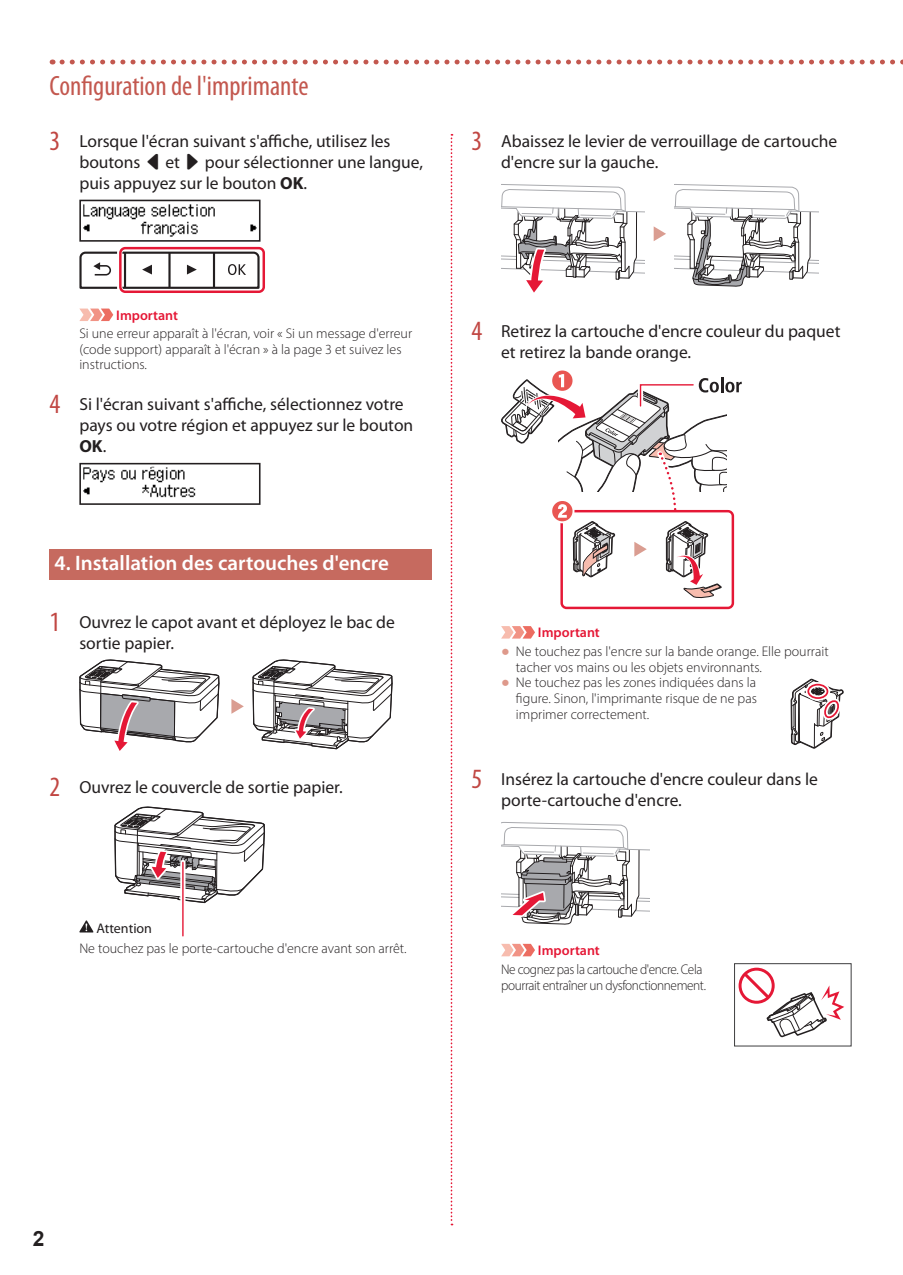
<style>
.page{position:relative;width:903px;height:1275px;background:#fff}
.page>*{position:absolute;margin:0;border:0;box-sizing:border-box;transform-origin:0 0}
.t1{font:condensed 28px "Myriad Pro";color:#c3584f}
.t2{font:600 21px "Myriad Pro";color:#fff}
.t3{font:700 21px "Arial";color:#231f20}
.t4{font:17.5px/21px "Myriad Pro";color:#231f20}
.t5{font:300 14px/15.8px "Myriad Pro";color:#231f20}
.t6{font:300 14px/15.8px "Myriad Pro";letter-spacing:-.03em;color:#231f20;scale:.95 1}
.t7{font:600 14px "Myriad Pro";color:#e51836}
.t8{font:14px "Myriad Pro";color:#231f20}
.s1{font-stretch:condensed;font-size:28px;color:#c14743}
.s2{font-family:"canon round num"}
.s3{font-weight:700}
.s4{font-size:35px;color:#de998b}
</style>
<div class="page">
<svg style="left:451px;top:134px;width:1px;height:1091px"></svg>
<svg style="left:62px;top:60px;width:841px;height:4px"></svg>
<div style="left:50px;top:549px;width:382px;height:31px;background:#c66a5f"></div>
<svg style="left:79px;top:199px;width:182px;height:43px"></svg>
<svg style="left:79px;top:252px;width:181px;height:37px"></svg>
<hr style="left:168px;top:253px;width:3px;height:35px;background:#231f20">
<hr style="left:124px;top:253px;width:2px;height:35px;background:#231f20">
<hr style="left:213px;top:253px;width:2px;height:35px;background:#231f20">
<div style="left:117px;top:245px;width:150px;height:50px;border:2px solid #fff;border-radius:7px"></div>
<div style="left:121px;top:248px;width:143px;height:43px;border:2px solid #fff;border-radius:3px"></div>
<div style="left:119px;top:247px;width:146px;height:46px;border:2px solid #e51836;border-radius:5px"></div>
<svg style="left:79px;top:309px;width:34px;height:12px"></svg>
<svg style="left:79px;top:462px;width:182px;height:43px"></svg>
<svg style="left:79px;top:659px;width:140px;height:92px"></svg>
<svg style="left:252px;top:659px;width:141px;height:90px"></svg>
<svg style="left:231px;top:699px;width:13px;height:15px"></svg>
<svg style="left:114px;top:806px;width:151px;height:98px"></svg>
<div style="left:180px;top:862px;width:6px;height:74px;background:#fff"></div>
<hr style="left:182px;top:862px;width:2px;height:74px;background:#e51836">
<svg style="left:79px;top:920px;width:14px;height:12px"></svg>
<svg style="left:654px;top:226px;width:12px;height:15px"></svg>
<svg style="left:501px;top:184px;width:144px;height:109px"></svg>
<svg style="left:675px;top:184px;width:144px;height:103px"></svg>
<div style="left:560px;top:510px;width:174px;height:99px;border:2px solid #e51836;border-radius:5px"></div>
<svg style="left:501px;top:370px;width:241px;height:228px"></svg>
<svg style="left:501px;top:626px;width:34px;height:13px"></svg>
<svg style="left:790px;top:678px;width:54px;height:71px"></svg>
<div style="left:805px;top:682px;width:25px;height:19px;border:5px solid #fff;border-radius:50%"></div>
<div style="left:807px;top:684px;width:21px;height:15px;border:2px solid #e51836;border-radius:50%"></div>
<svg style="left:501px;top:822px;width:149px;height:103px"></svg>
<svg style="left:501px;top:944px;width:34px;height:12px"></svg>
<div style="left:734px;top:963px;width:117px;height:83px;border:1px solid #3e3e3f"></div>
<svg style="left:738px;top:967px;width:106px;height:71px"></svg>
<h1 class="t1" style="left:50px;top:71px;width:260px">Configuration de l'imprimante</h1>
<p class="t4" style="left:79px;top:131px;width:345px;text-indent:-30px"><span class="s1">3</span> Lorsque l'écran suivant s'affiche, utilisez les boutons <span class="s2">[</span> et <span class="s2">]</span> pour sélectionner une langue, puis appuyez sur le bouton <span class="s3">OK</span>.</p>
<p class="t7" style="left:116px;top:307px;width:63px">Important</p>
<p class="t5" style="left:79px;top:325px;width:334px">Si une erreur apparaît à l'écran, voir « Si un message d'erreur (code support) apparaît à l'écran » à la page 3 et suivez les instructions.</p>
<p class="t4" style="left:79px;top:394px;width:335px;text-indent:-30px"><span class="s1">4</span> Si l'écran suivant s'affiche, sélectionnez votre pays ou votre région et appuyez sur le bouton<br><span class="s3">OK</span>.</p>
<p class="t2" style="left:55px;top:551px;width:336px">4. Installation des cartouches d'encre</p>
<p class="t4" style="left:79px;top:612px;width:317px;text-indent:-30px"><span class="s1">1</span> Ouvrez le capot avant et déployez le bac de sortie papier.</p>
<p class="t4" style="left:50px;top:777px;width:295px"><span class="s1">2</span> Ouvrez le couvercle de sortie papier.</p>
<p class="t8" style="left:96px;top:920px;width:57px">Attention</p>
<p class="t5" style="left:79px;top:940px;width:329px">Ne touchez pas le porte-cartouche d'encre avant son arrêt.</p>
<p class="t4" style="left:501px;top:131px;width:338px;text-indent:-30px"><span class="s1">3</span> Abaissez le levier de verrouillage de cartouche d'encre sur la gauche.</p>
<p class="t4" style="left:501px;top:321px;width:341px;text-indent:-30px"><span class="s1">4</span> Retirez la cartouche d'encre couleur du paquet et retirez la bande orange.</p>
<p class="t7" style="left:538px;top:625px;width:63px">Important</p>
<p class="t5" style="left:516px;top:643px;width:314px;text-indent:-15px"><span class="s4">•</span> Ne touchez pas l'encre sur la bande orange. Elle pourrait tacher vos mains ou les objets environnants.</p>
<p class="t5" style="left:516px;top:675px;width:242px;text-align:justify;text-indent:-15px"><span class="s4">•</span> Ne touchez pas les zones indiquées dans la figure. Sinon, l'imprimante risque de ne pas imprimer correctement.</p>
<p class="t4" style="left:501px;top:769px;width:318px;text-indent:-30px"><span class="s1">5</span> Insérez la cartouche d'encre couleur dans le porte-cartouche d'encre.</p>
<p class="t7" style="left:538px;top:942px;width:63px">Important</p>
<p class="t6" style="left:501px;top:961px;width:217px">Ne cognez pas la cartouche d'encre. Cela pourrait entraîner un dysfonctionnement.</p>
<p class="t3" style="left:33px;top:1223px;width:13px">2</p>
</div>
